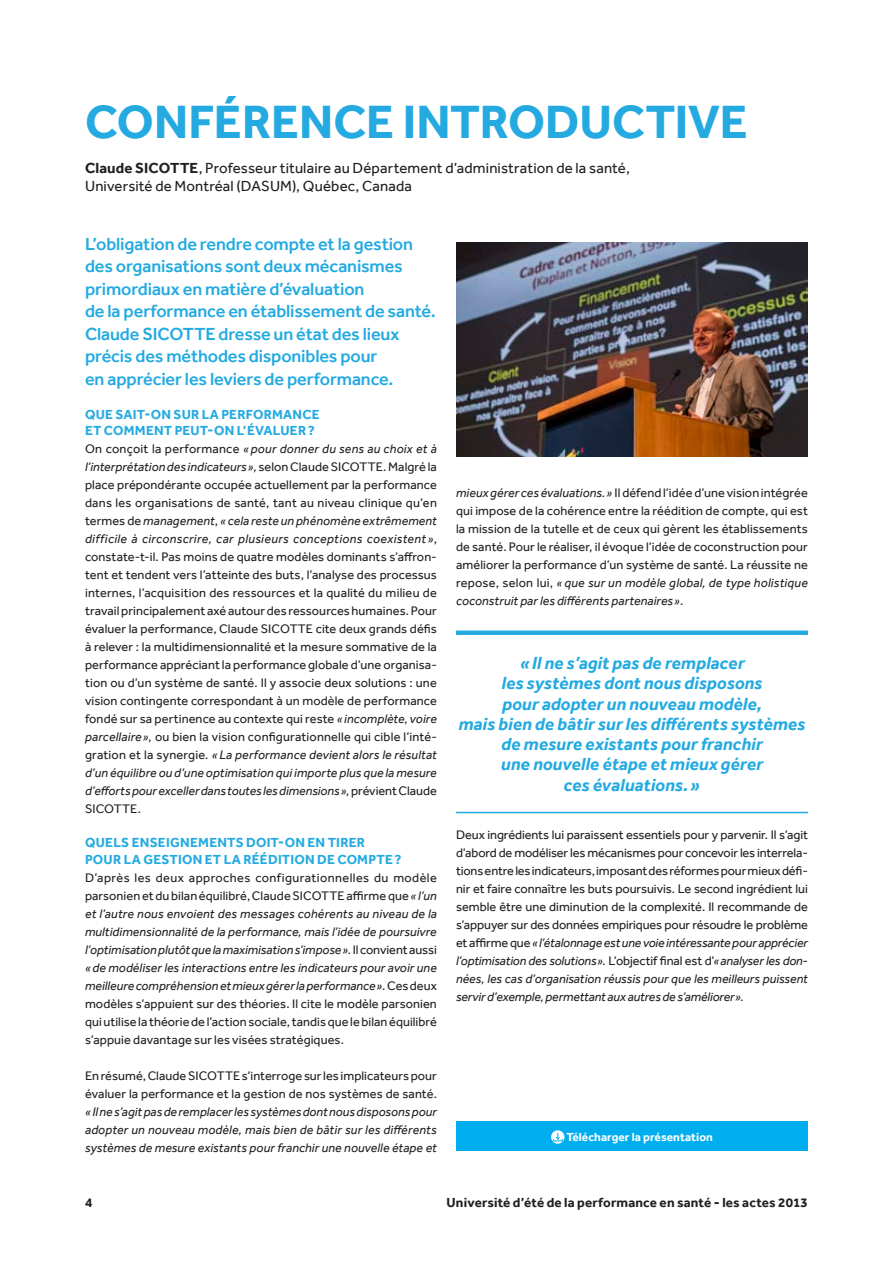
<style>
.page{position:relative;width:893px;height:1263px;background:#fff}
.page>*{position:absolute;margin:0;border:0;box-sizing:border-box;transform-origin:0 0}
.P1_Titre{font:700 48px "Effra";color:#24aae1}
.P1_Chapô{font:500 18px/22.5px "Effra";letter-spacing:-.01em;color:#24aae1}
.P1_Encadré{font:italic 700 18px/20.2px "Effra";color:#24aae1;text-align:center}
.Signature_Regular{font:15px/18px "Effra";letter-spacing:.01em;color:#231f20}
.P1_Intertitre{font:700 13.5px/16.2px "Effra";letter-spacing:.02em;color:#24aae1}
.t1{font:700 13.5px "Effra";letter-spacing:.015em;color:#231f20}
.Texte_esp{font:12.75px/18px "Effra";letter-spacing:.005em;color:#231f20;text-align:justify}
.Texte_esp-2{font:italic 12.75px/18px "Effra";letter-spacing:.005em;color:#231f20;text-align:justify}
.t2{font:700 12px "Effra";color:#fff}
.s1{font-weight:700}
.s2{font-style:italic}
.s3{font-style:normal}
</style>
<div class="page">
<div style="left:456px;top:1121px;width:352px;height:30px;background:#00aeef"></div>
<svg style="left:551px;top:1130px;width:13px;height:14px"></svg>
<svg style="left:553px;top:1133px;width:10px;height:8px"></svg>
<div style="left:456px;top:630px;width:352px;height:5px;background:#24aae1"></div>
<hr style="left:456px;top:812px;width:352px;height:1px;background:#24aae1">
<img style="left:456px;top:242px;width:352px;height:214px">
<p class="P1_Titre" style="left:85px;top:93px;width:664px">CONFÉRENCE INTRODUCTIVE</p>
<p class="Signature_Regular" style="left:85px;top:159px;width:546px"><span class="s1">Claude SICOTTE</span>, Professeur titulaire au Département d’administration de la santé,<br>Université de Montréal (DASUM), Québec, Canada</p>
<p class="P1_Chapô" style="left:85px;top:232px;width:352px">L’obligation de rendre compte et la gestion des organisations sont deux mécanismes primordiaux en matière d’évaluation<br>de la performance en établissement de santé.<br>Claude SICOTTE dresse un état des lieux précis des méthodes disponibles pour<br>en apprécier les leviers de performance.</p>
<p class="P1_Intertitre" style="left:85px;top:406px;width:236px">QUE SAIT-ON SUR LA PERFORMANCE<br>ET COMMENT PEUT-ON L’ÉVALUER?</p>
<p class="Texte_esp" style="left:85px;top:440px;width:353px;text-align:left">On conçoit la performance <span class="s2">«pour donner du sens au choix et à l’interprétation des indicateurs»,</span> selon Claude SICOTTE.Malgréla place prépondérante occupée actuellement par la performance dans les organisations de santé, tant au niveau clinique qu’en termes de <span class="s2">management</span>, <span class="s2">«cela reste un phénomène extrêmement difficile à circonscrire, car plusieurs conceptions coexistent »</span>, constate-t-il. Pas moins de quatre modèles dominants s’affron&shy;tent et tendent vers l’atteinte des buts, l’analyse des processus internes, l’acquisition des ressources et la qualité du milieu de travailprincipalement axéautourdes ressourceshumaines.Pour évaluer la performance, Claude SICOTTE cite deux grands défis à relever : la multidimensionnalité et la mesure sommative de la performance appréciantla performance globale d’une organisa&shy;tion ou d’un système de santé. Il y associe deux solutions : une vision contingente correspondant à un modèle de performance fondé sur sa pertinence au contexte qui reste <span class="s2">«incomplète, voire parcellaire»,</span> ou bien la vision configurationnelle qui cible l’inté&shy;gration et la synergie. <span class="s2">«La performance devient alors le résultat d’un équilibre ou d’une optimisation qui importe plus que la mesure d’efforts pour exceller dans toutes les dimensions»,</span>prévientClaude SICOTTE.</p>
<p class="P1_Intertitre" style="left:85px;top:834px;width:318px">QUELS ENSEIGNEMENTS DOIT-ON EN TIRER<br>POUR LA GESTION ET LA RÉÉDITION DE COMPTE?</p>
<p class="Texte_esp" style="left:85px;top:868px;width:353px">D’après les deux approches configurationnelles du modèle parsonienetdubilanéquilibré,ClaudeSICOTTEaffirmeque<span class="s2">«l’un et l’autre nous envoient des messages cohérents au niveau de la multidimensionnalité de la performance, mais l’idée de poursuivre l’optimisation plutôt que la maximisation s’impose».</span>Il convientaussi <span class="s2">«de modéliser les interactions entre les indicateurs pour avoir une meilleure compréhension et mieux gérer la performance»</span>.Cesdeux modèles s’appuient sur des théories. Il cite le modèle parsonien quiutilisela théoriedel’actionsociale,tandisquelebilanéquilibré s’appuie davantage sur les visées stratégiques.</p>
<p class="Texte_esp-2" style="left:85px;top:1066px;width:353px"><span class="s3">Enrésumé,ClaudeSICOTTEs’interrogesurles implicateurspour évaluer la performance et la gestion de nos systèmes de santé. </span>«Il ne s’agit pas de remplacer les systèmes dont nous disposons pour adopter un nouveau modèle, mais bien de bâtir sur les différents systèmes de mesure existants pour franchir une nouvelle étape et</p>
<p class="Texte_esp" style="left:456px;top:484px;width:353px"><span class="s2">mieux gérer ces évaluations.»</span> Il défendl’idéed’unevisionintégrée qui impose de la cohérence entre la réédition de compte, qui est la mission de la tutelle et de ceux qui gèrent les établissements de santé. Pour le réaliser, il évoque l’idée de coconstruction pour améliorer la performance d’un système de santé. La réussite ne repose, selon lui, <span class="s2">«que sur un modèle global, de type holistique coconstruit par les différents partenaires»</span>.</p>
<p class="P1_Encadré" style="left:458px;top:653px;width:348px">« Il ne s’agit pas de remplacer<br>les systèmes dont nous disposons<br>pour adopter un nouveau modèle,<br>mais bien de bâtir sur les différents systèmes de mesure existants pour franchir<br>une nouvelle étape et mieux gérer<br>ces évaluations. »</p>
<p class="Texte_esp" style="left:456px;top:826px;width:353px">Deux ingrédients lui paraissent essentiels pour y parvenir. Il s’agit d’abord de modéliser les mécanismes pour concevoir les interrela&shy;tionsentrelesindicateurs,imposantdesréformespourmieuxdéfi&shy;nir et faire connaître les buts poursuivis. Le second ingrédient lui semble être une diminution de la complexité. Il recommande de s’appuyer sur des données empiriques pour résoudre le problème et affirmeque<span class="s2">«l’étalonnage est une voie intéressante pour apprécier l’optimisation des solutions».</span> L’objectif final est d’<span class="s2">«analyser les don&shy;nées, les cas d’organisation réussis pour que les meilleurs puissent servir d’exemple, permettant aux autres de s’améliorer».</span></p>
<p class="t2" style="left:567px;top:1129px;width:148px">Télécharger la présentation</p>
<p class="t1" style="left:85px;top:1194px;width:9px">4</p>
<p class="t1" style="left:447px;top:1194px;width:363px">Université d’été de la performance en santé - les actes 2013</p>
</div>
